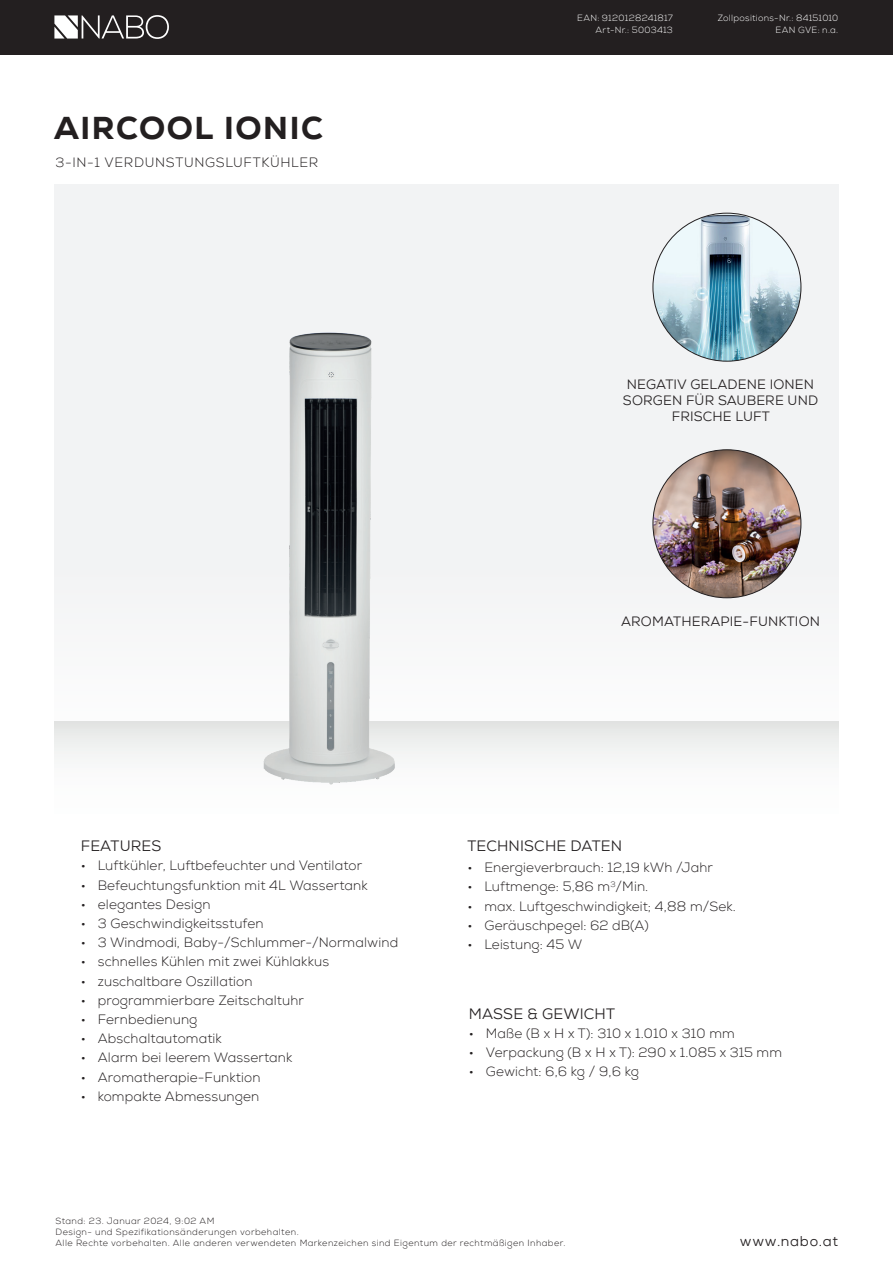
<style>
.page{position:relative;width:893px;height:1263px;background:#fff}
.page>*{position:absolute;margin:0;border:0;box-sizing:border-box;transform-origin:0 0}
.t1{font:800 31.5px "Nexa";letter-spacing:.05em;color:#231f20}
.t2{font:15px "Nexa";letter-spacing:.01em;color:#231f20}
.t3{font:14.1px "Nexa";letter-spacing:.05em;color:#231f20}
.t4{font:300 13.5px "Nexa";letter-spacing:.01em;color:#231f20}
.t5{font:13.5px/16.2px "Nexa";letter-spacing:.01em;color:#231f20;text-align:center}
.t6{font:300 13.5px "Nexa";letter-spacing:.05em;color:#231f20}
.t7{font:300 9px/10.8px "Nexa";letter-spacing:.05em;color:#231f20}
.t8{font:300 9px/12px "Nexa";letter-spacing:.03em;color:#fff;text-align:right}
</style>
<div class="page">
<div style="left:0;top:0;width:893px;height:54px;background:#231f20"></div>
<svg style="left:54px;top:15px;width:115px;height:24px"></svg>
<div style="left:54px;top:184px;width:784px;height:568px;background:#f2f3f4"></div>
<div style="left:54px;top:721px;width:785px;height:165px;background:linear-gradient(to bottom,#eeefee,#fff)"></div>
<img style="left:169px;top:332px;width:327px;height:460px">
<img style="left:653px;top:213px;width:148px;height:148px;border-radius:74px">
<img style="left:653px;top:450px;width:148px;height:148px;border-radius:74px">
<h1 class="t1" style="left:54px;top:108px;width:270px">AIRCOOL IONIC</h1>
<p class="t6" style="left:56px;top:154px;width:264px">3-IN-1 VERDUNSTUNGSLUFTKÜHLER</p>
<p class="t8" style="left:577px;top:13px;width:97px">EAN: 9120128241817<br>Art-Nr.: 5003413</p>
<p class="t8" style="left:718px;top:13px;width:122px">Zollpositions-Nr.: 84151010<br>EAN GVE: n.a.</p>
<p class="t5" style="left:623px;top:376px;width:197px">NEGATIV GELADENE IONEN<br>SORGEN FÜR SAUBERE UND<br>FRISCHE LUFT</p>
<p class="t5" style="left:621px;top:613px;width:200px">AROMATHERAPIE-FUNKTION</p>
<p class="t2" style="left:81px;top:836px;width:82px">FEATURES</p>
<p class="t4" style="left:81px;top:858px;width:283px">• Luftkühler, Luftbefeuchter und Ventilator</p>
<p class="t4" style="left:81px;top:877px;width:288px">• Befeuchtungsfunktion mit 4L Wassertank</p>
<p class="t4" style="left:81px;top:896px;width:131px">• elegantes Design</p>
<p class="t4" style="left:81px;top:915px;width:184px">• 3 Geschwindigkeitsstufen</p>
<p class="t4" style="left:81px;top:934px;width:319px">• 3 Windmodi, Baby-/Schlummer-/Normalwind</p>
<p class="t4" style="left:81px;top:954px;width:250px">• schnelles Kühlen mit zwei Kühlakkus</p>
<p class="t4" style="left:81px;top:973px;width:173px">• zuschaltbare Oszillation</p>
<p class="t4" style="left:81px;top:992px;width:225px">• programmierbare Zeitschaltuhr</p>
<p class="t4" style="left:81px;top:1011px;width:118px">• Fernbedienung</p>
<p class="t4" style="left:81px;top:1030px;width:143px">• Abschaltautomatik</p>
<p class="t4" style="left:81px;top:1050px;width:213px">• Alarm bei leerem Wassertank</p>
<p class="t4" style="left:81px;top:1069px;width:181px">• Aromatherapie-Funktion</p>
<p class="t4" style="left:81px;top:1088px;width:180px">• kompakte Abmessungen</p>
<p class="t2" style="left:467px;top:836px;width:156px">TECHNISCHE DATEN</p>
<p class="t4" style="left:467px;top:859px;width:247px">• Energieverbrauch: 12,19 kWh /Jahr</p>
<p class="t4" style="left:467px;top:879px;width:182px">• Luftmenge: 5,86 m<sup>3</sup>/Min.</p>
<p class="t4" style="left:467px;top:898px;width:270px">• max. Luftgeschwindigkeit; 4,88 m/Sek.</p>
<p class="t4" style="left:467px;top:917px;width:183px">• Geräuschpegel: 62 dB(A)</p>
<p class="t4" style="left:467px;top:936px;width:117px">• Leistung: 45 W</p>
<p class="t2" style="left:469px;top:1004px;width:148px">MASSE &amp; GEWICHT</p>
<p class="t4" style="left:469px;top:1025px;width:267px">• Maße (B x H x T): 310 x 1.010 x 310 mm</p>
<p class="t4" style="left:469px;top:1045px;width:315px">• Verpackung (B x H x T): 290 x 1.085 x 315 mm</p>
<p class="t4" style="left:469px;top:1064px;width:171px">• Gewicht: 6,6 kg / 9,6 kg</p>
<p class="t7" style="left:56px;top:1216px;width:512px">Stand: 23. Januar 2024, 9:02 AM<br>Design- und Spezifikationsänderungen vorbehalten.<br>Alle Rechte vorbehalten. Alle anderen verwendeten Markenzeichen sind Eigentum der rechtmäßigen Inhaber.</p>
<p class="t3" style="left:740px;top:1232px;width:100px">www.nabo.at</p>
</div>
